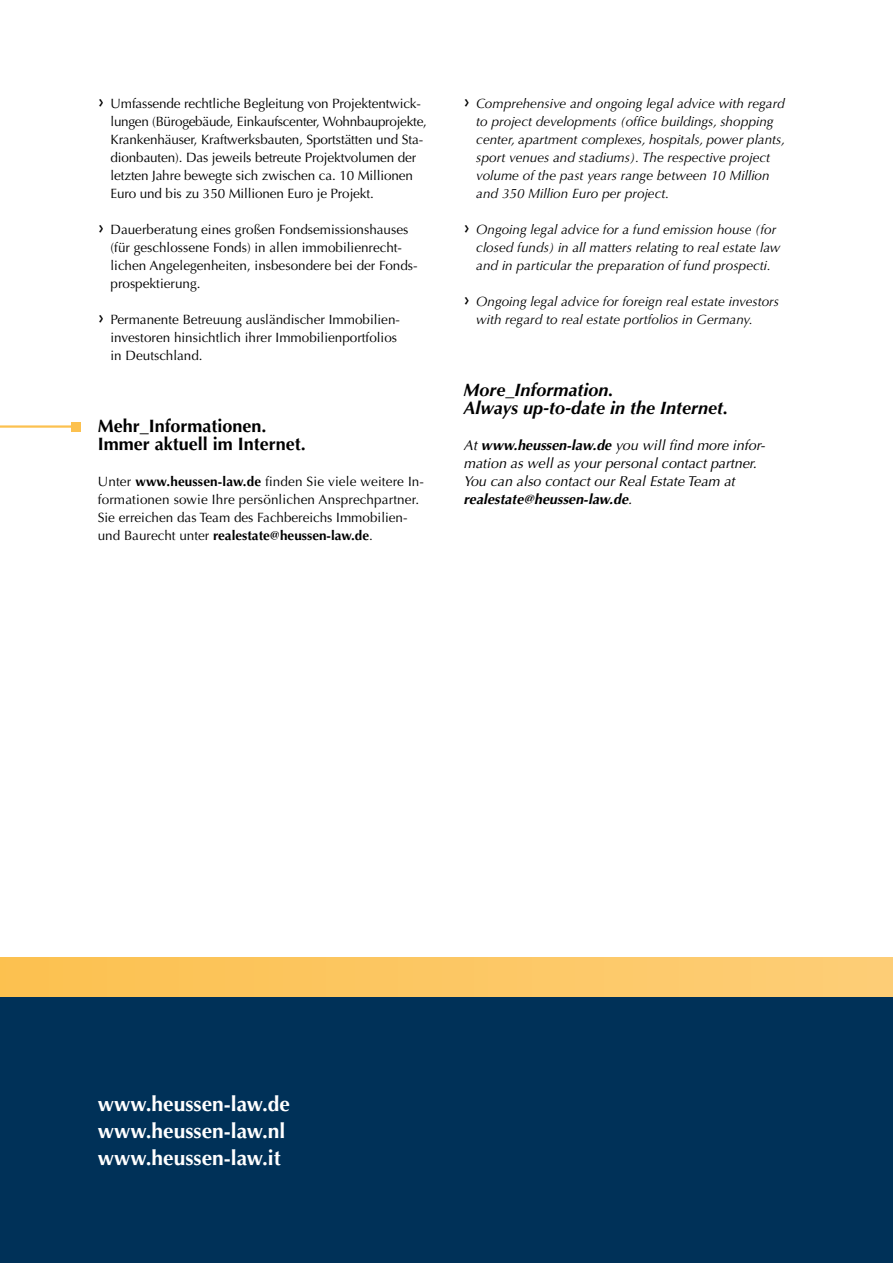
<style>
.page{position:relative;width:893px;height:1263px;background:#fff}
.page>*{position:absolute;margin:0;border:0;box-sizing:border-box;transform-origin:0 0}
.t1{font:700 21px/27px "Optima LT Std";color:#fff}
.t2{font:italic 700 18px/18px "Optima LT Std";color:#000}
.t3{font:700 18px/18px "Optima LT Std";color:#000}
.t4{font:italic 14.25px/18px "Optima";color:#000}
.t5{font:13.5px/18px "Optima LT Std";letter-spacing:-.01em;color:#000}
.t6{font:italic 13.5px/18px "Optima LT Std";color:#000}
.t7{font:13.5px/18px "Optima";letter-spacing:.01em;color:#000}
.t8{font:700 13.5px "Optima LT Std";color:#000}
.s1{font-weight:700;font-size:19.5px}
.s2{font-family:"Optima LT Std";font-weight:700}
.s3{font-family:"Optima";font-weight:400}
.s4{font-weight:700;font-style:normal;font-size:19.5px}
.s5{font-weight:700}
</style>
<div class="page">
<hr style="left:0;top:425px;width:76px;height:3px;background:#fcc14f">
<div style="left:72px;top:422px;width:9px;height:9px;background:#fcc14f"></div>
<div style="left:0;top:996px;width:893px;height:267px;background:#003158"></div>
<div style="left:0;top:958px;width:893px;height:38px;background:linear-gradient(to right,#fcc150,#fdcd77)"></div>
<p class="t5" style="left:111px;top:94px;width:318px;text-indent:-13px"><span class="s1">›</span> Umfassende rechtliche Begleitung von Projektentwick&shy;lungen (Bürogebäude, Einkaufscenter, Wohnbauprojekte, Krankenhäuser, Kraftwerksbauten, Sportstätten und Sta&shy;dionbauten). Das jeweils betreute Projektvolumen der letzten Jahre bewegte sich zwischen ca. 10 Millionen Euro und bis zu 350 Millionen Euro je Projekt.</p>
<p class="t5" style="left:111px;top:220px;width:309px;text-indent:-13px"><span class="s1">›</span> Dauerberatung eines großen Fondsemissionshauses (für geschlossene Fonds) in allen immobilienrecht&shy;lichen Angelegenheiten, insbesondere bei der Fonds&shy;prospektierung.</p>
<p class="t5" style="left:111px;top:310px;width:291px;text-indent:-13px"><span class="s1">›</span> Permanente Betreuung ausländischer Immobilien&shy;investoren hinsichtlich ihrer Immobilienportfolios in Deutschland.</p>
<h2 class="t3" style="left:98px;top:417px;width:210px">Mehr_Informationen.<br>Immer aktuell im Internet.</h2>
<p class="t7" style="left:98px;top:472px;width:328px">Unter <span class="s2">www.heussen-law.de</span> finden Sie viele weitere In&shy;formationen sowie Ihre persönlichen Ansprechpartner.<br>Sie erreichen das Team des Fachbereichs Immobilien-</p>
<p class="t8" style="left:98px;top:527px;width:277px"><span class="s3">und Baurecht unter</span> realestate@heussen-law.de<span class="s3">.</span></p>
<p class="t6" style="left:476px;top:94px;width:310px;text-indent:-13px"><span class="s4">›</span> Comprehensive and ongoing legal advice with regard to project developments (office buildings, shopping center, apartment complexes, hospitals, power plants, sport venues and stadiums). The respective project volume of the past years range between 10 Million and 350 Million Euro per project.</p>
<p class="t6" style="left:476px;top:220px;width:306px;text-indent:-13px"><span class="s4">›</span> Ongoing legal advice for a fund emission house (for closed funds) in all matters relating to real estate law and in particular the preparation of fund prospecti.</p>
<p class="t6" style="left:476px;top:292px;width:304px;text-indent:-13px"><span class="s4">›</span> Ongoing legal advice for foreign real estate investors with regard to real estate portfolios in Germany.</p>
<h2 class="t2" style="left:463px;top:381px;width:266px">More_Information.<br>Always up-to-date in the Internet.</h2>
<p class="t4" style="left:463px;top:436px;width:303px">At <span class="s5">www.heussen-law.de</span> you will find more infor&shy;mation as well as your personal contact partner.<br>You can also contact our Real Estate Team at <span class="s5">realestate@heussen-law.de</span>.</p>
<h1 class="t1" style="left:98px;top:1091px;width:194px">www.heussen-law.de www.heussen-law.nl www.heussen-law.it</h1>
</div>
